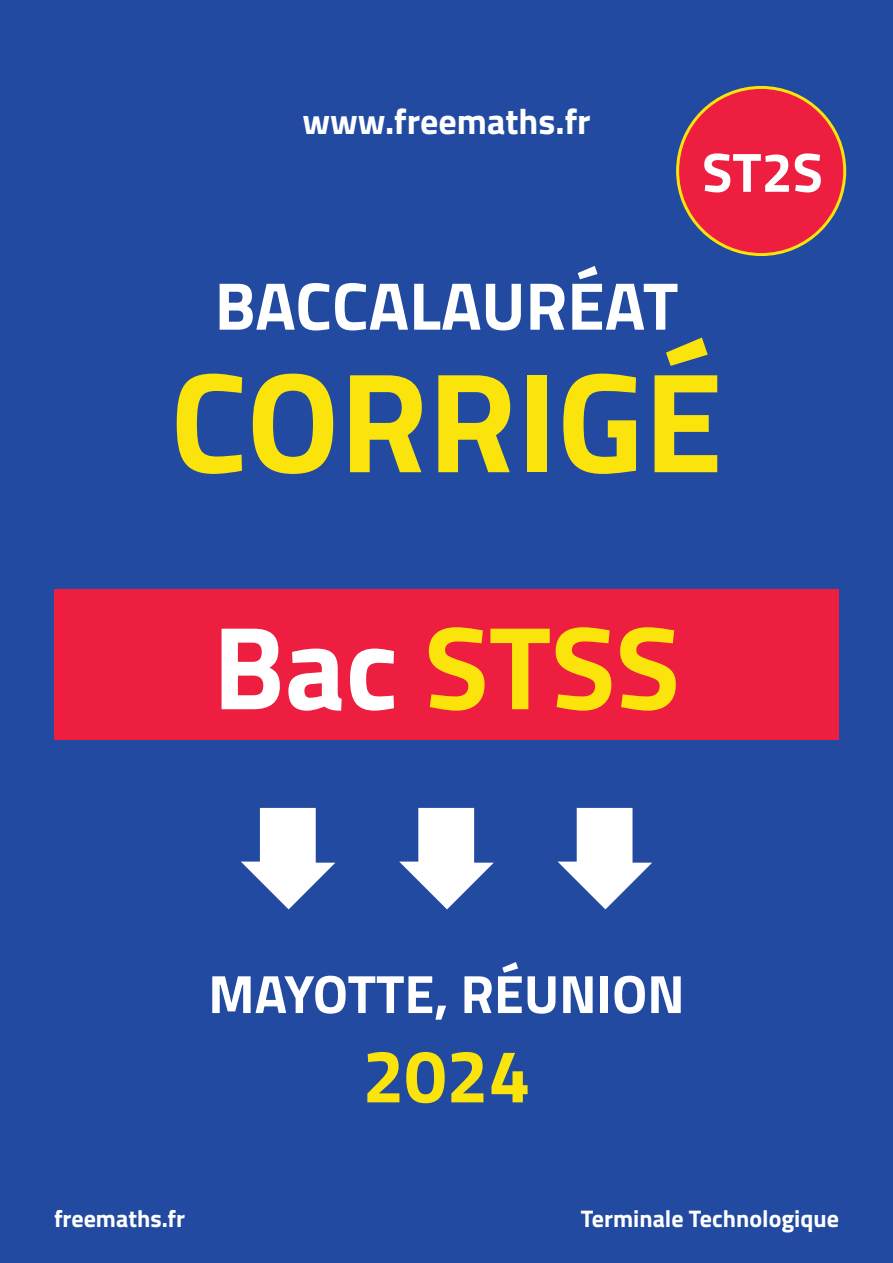
<style>
.page{position:relative;width:893px;height:1263px;background:#214aa0}
.page>*{position:absolute;margin:0;border:0;box-sizing:border-box;transform-origin:0 0}
.t1{font:700 142.5px "Titillium";color:#fbe30c}
.t2{font:700 118.5px "Titillium";color:#fbe30c}
.t3{font:700 75px "Titillium";color:#fbe30c}
.t4{font:700 67.5px "Titillium";color:#fff}
.t5{font:700 55.5px "Titillium";color:#fff}
.t6{font:700 54px "Titillium";color:#fff}
.t7{font:700 36px "Titillium";color:#fff}
.t8{font:700 24px "Titillium";color:#fff}
.s1{color:#fff}
</style>
<div class="page">
<svg style="left:241px;top:808px;width:94px;height:101px"></svg>
<svg style="left:399px;top:808px;width:95px;height:101px"></svg>
<svg style="left:558px;top:808px;width:94px;height:101px"></svg>
<div style="left:54px;top:589px;width:785px;height:151px;background:#ed1e40"></div>
<div style="left:678px;top:87px;width:167px;height:168px;background:#ed1e40;border-radius:50%"></div>
<h3 class="t7" style="left:302px;top:94px;width:290px">www.freemaths.fr</h3>
<h3 class="t5" style="left:702px;top:130px;width:122px">ST2S</h3>
<h3 class="t4" style="left:215px;top:254px;width:465px">BACCALAURÉAT</h3>
<h1 class="t1" style="left:170px;top:313px;width:554px">CORRIGÉ</h1>
<h2 class="t2" style="left:213px;top:577px;width:469px"><span class="s1">Bac</span> STSS</h2>
<p class="t6" style="left:208px;top:953px;width:478px">MAYOTTE, RÉUNION</p>
<h3 class="t3" style="left:362px;top:1019px;width:169px">2024</h3>
<p class="t8" style="left:54px;top:1200px;width:133px">freemaths.fr</p>
<p class="t8" style="left:581px;top:1200px;width:260px">Terminale Technologique</p>
</div>
